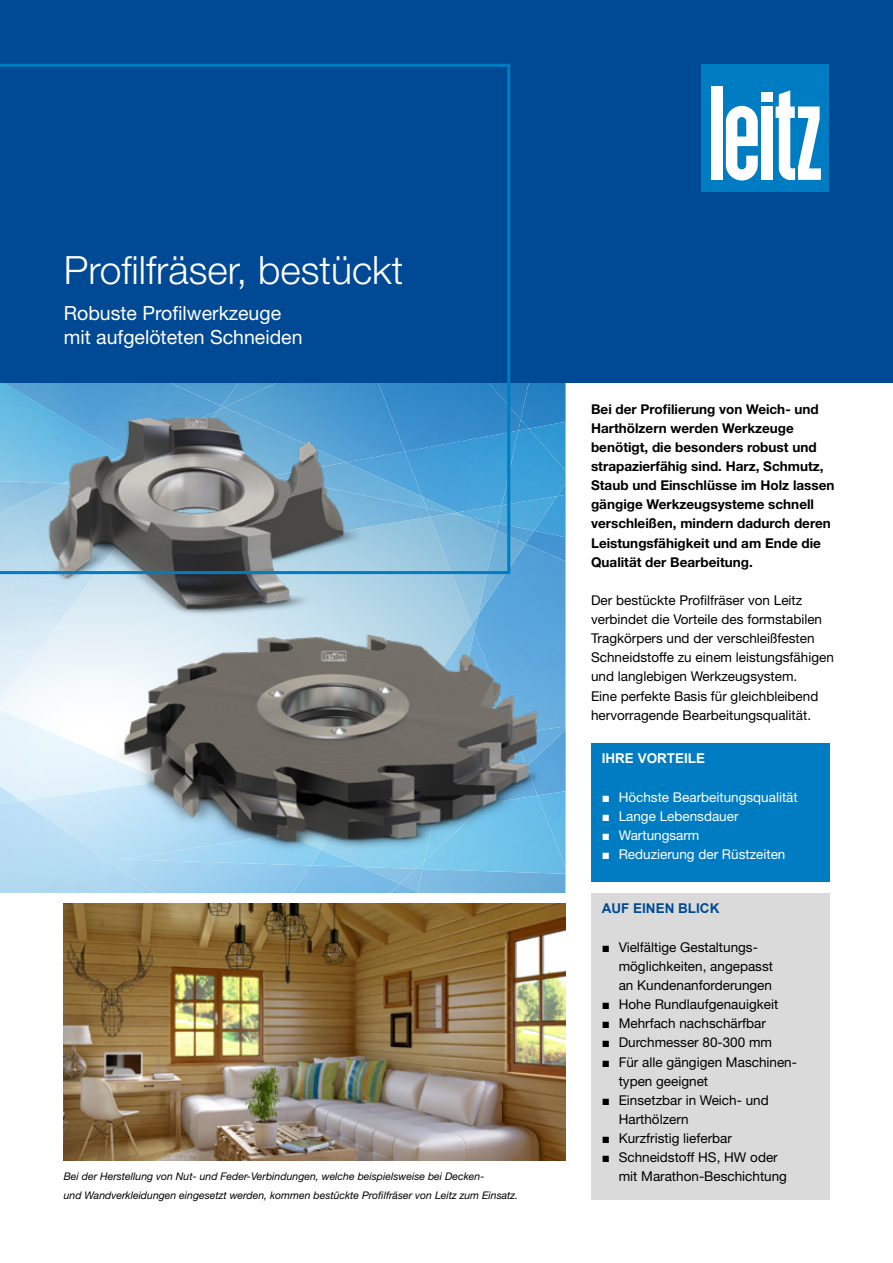
<style>
.page{position:relative;width:893px;height:1263px;background:#fff}
.page>*{position:absolute;margin:0;border:0;box-sizing:border-box;transform-origin:0 0}
.t1{font:300 39px "Helvetica Neue LT Pro";color:#fff}
.t2{font:19.5px/24px "Helvetica Neue LT Pro";color:#fff}
.t3{font:13.5px/19.2px "Helvetica Neue LT Pro";color:#000}
.t4{font:700 13.5px/19.2px "Helvetica Neue LT Pro";color:#000}
.t5{font:13.5px "Helvetica Neue LT Pro";color:#fff}
.t6{font:700 13.5px "Arial";color:#004994}
.t7{font:700 13.5px "Arial";color:#fff}
.t8{font:italic 10.5px "Helvetica Neue LT Pro";color:#000}
.s1{font-family:"Arial"}
</style>
<div class="page">
<img style="left:510px;top:531px;width:15px;height:9px">
<img style="left:525px;top:531px;width:40px;height:9px">
<img style="left:510px;top:383px;width:11px;height:37px">
<svg style="left:518px;top:420px;width:3px;height:9px"></svg>
<img style="left:521px;top:383px;width:45px;height:46px">
<img style="left:390px;top:892px;width:27px;height:1px">
<img style="left:421px;top:892px;width:144px;height:1px">
<img style="left:0;top:786px;width:22px;height:15px">
<img style="left:0;top:801px;width:155px;height:92px">
<img style="left:510px;top:505px;width:24px;height:26px">
<img style="left:534px;top:505px;width:32px;height:32px">
<img style="left:510px;top:429px;width:56px;height:76px">
<svg style="left:557px;top:483px;width:9px;height:13px"></svg>
<img style="left:529px;top:422px;width:36px;height:49px">
<div style="left:0;top:0;width:893px;height:383px;background:#004994"></div>
<div style="left:702px;top:64px;width:127px;height:127px;background:#007cc2"></div>
<div style="left:761px;top:92px;width:11px;height:9px;background:#fff"></div>
<div style="left:761px;top:107px;width:11px;height:73px;background:#fff"></div>
<div style="left:711px;top:86px;width:12px;height:94px;background:#fff"></div>
<svg style="left:726px;top:106px;width:32px;height:74px"></svg>
<svg style="left:776px;top:90px;width:45px;height:90px"></svg>
<img style="left:78px;top:540px;width:488px;height:352px">
<img style="left:0;top:574px;width:392px;height:102px">
<svg style="left:0;top:64px;width:510px;height:510px"></svg>
<img style="left:64px;top:904px;width:502px;height:257px">
<div style="left:591px;top:743px;width:238px;height:138px;background:#007cc2"></div>
<div style="left:591px;top:893px;width:238px;height:306px;background:#dadada"></div>
<h1 class="t1" style="left:64px;top:246px;width:341px">Profilfräser, bestückt</h1>
<h2 class="t2" style="left:64px;top:301px;width:240px">Robuste Profilwerkzeuge mit aufgelöteten Schneiden</h2>
<p class="t4" style="left:591px;top:399px;width:245px">Bei der Profilierung von Weich- und Harthölzern werden Werkzeuge benötigt, die besonders robust und strapazierfähig sind. Harz, Schmutz, Staub und Einschlüsse im Holz lassen gängige Werkzeugsysteme schnell verschleißen, mindern dadurch deren Leistungsfähigkeit und am Ende die Qualität der Bearbeitung.</p>
<p class="t3" style="left:591px;top:590px;width:244px">Der bestückte Profilfräser von Leitz verbindet die Vorteile des formstabilen Tragkörpers und der verschleißfesten Schneidstoffe zu einem leistungsfähigen und langlebigen Werkzeugsystem.<br>Eine perfekte Basis für gleichbleibend hervorragende Bearbeitungsqualität.</p>
<p class="t7" style="left:602px;top:750px;width:105px">IHRE VORTEILE</p>
<p class="t5" style="left:602px;top:789px;width:198px"><span class="s1">■</span> Höchste Bearbeitungsqualität</p>
<p class="t5" style="left:602px;top:808px;width:138px"><span class="s1">■</span> Lange Lebensdauer</p>
<p class="t5" style="left:602px;top:827px;width:99px"><span class="s1">■</span> Wartungsarm</p>
<p class="t5" style="left:602px;top:846px;width:185px"><span class="s1">■</span> Reduzierung der Rüstzeiten</p>
<p class="t6" style="left:602px;top:900px;width:119px">AUF EINEN BLICK</p>
<p class="t3" style="left:619px;top:937px;width:156px;text-indent:-17px"><span class="s1">■</span> Vielfältige Gestaltungs‑ möglichkeiten, angepasst an Kundenanforderungen</p>
<p class="t3" style="left:602px;top:994px;width:178px"><span class="s1">■</span> Hohe Rundlaufgenauigkeit</p>
<p class="t3" style="left:602px;top:1014px;width:166px"><span class="s1">■</span> Mehrfach nachschärfbar</p>
<p class="t3" style="left:602px;top:1033px;width:172px"><span class="s1">■</span> Durchmesser 80-300 mm</p>
<p class="t3" style="left:619px;top:1052px;width:180px;text-indent:-17px"><span class="s1">■</span> Für alle gängigen Maschinen‑ typen geeignet</p>
<p class="t3" style="left:619px;top:1090px;width:151px;text-indent:-17px"><span class="s1">■</span> Einsetzbar in Weich- und<br>Harthölzern</p>
<p class="t3" style="left:602px;top:1128px;width:132px"><span class="s1">■</span> Kurzfristig lieferbar</p>
<p class="t3" style="left:602px;top:1147px;width:178px"><span class="s1">■</span> Schneidstoff HS, HW oder</p>
<p class="t8" style="left:64px;top:1170px;width:422px">Bei der Herstellung von Nut- und Feder-Verbindungen, welche beispielsweise bei Decken-</p>
<p class="t3" style="left:619px;top:1167px;width:170px">mit Marathon-Beschichtung</p>
<p class="t8" style="left:64px;top:1189px;width:456px">und Wandverkleidungen eingesetzt werden, kommen bestückte Profilfräser von Leitz zum Einsatz.</p>
</div>
